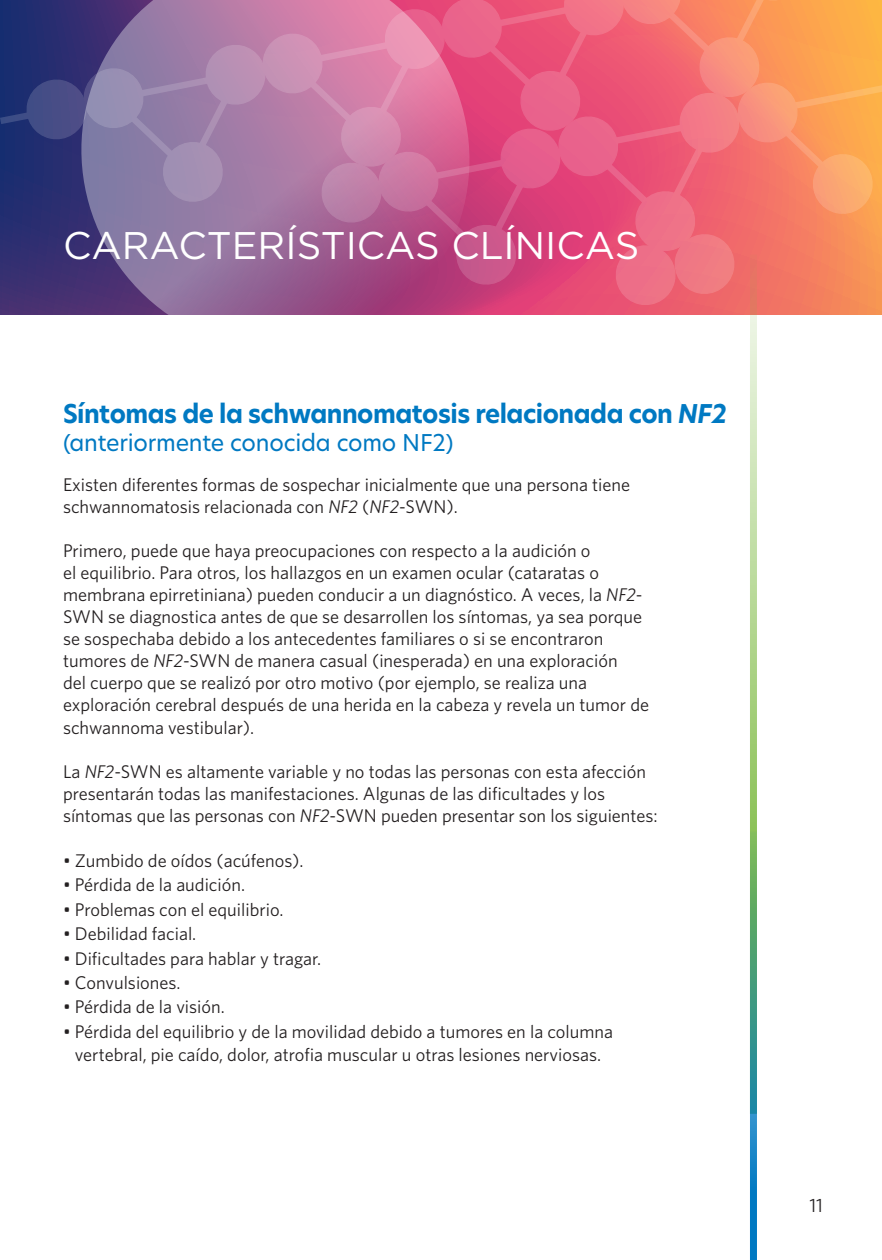
<style>
.page{position:relative;width:882px;height:1260px;background:#fff}
.page>*{position:absolute;margin:0;border:0;box-sizing:border-box;transform-origin:0 0}
.t1{font:38.5px "Gotham";color:#fff}
.t2{font:700 25.38px "New Hero";letter-spacing:-.02em;color:#0079c2}
.t3{font:22.75px "New Hero";letter-spacing:-.01em;color:#0079c2}
.t4{font:19.25px "Whitney";color:#231f20}
.t5{font:18.38px/22.1px "Whitney";color:#231f20}
.s1{font-style:italic}
</style>
<div class="page">
<svg style="left:0;top:128px;width:882px;height:187px;background:#884f6a"></svg>
<hr style="left:0;top:79px;width:1px;height:63px;background:#152d70">
<svg style="left:57px;top:307px;width:436px;height:8px;background:#8e457f"></svg>
<svg style="left:750px;top:307px;width:7px;height:525px;background:#bdda9d"></svg>
<svg style="left:0;top:0;width:882px;height:128px;background:#494a68"></svg>
<svg style="left:23px;top:0;width:853px;height:307px;background:#c16a85"></svg>
<svg style="left:750px;top:832px;width:7px;height:428px;background:#369493"></svg>
<p class="t1" style="left:63px;top:220px;width:578px">CARACTERÍSTICAS CLÍNICAS</p>
<p class="t2" style="left:63px;top:396px;width:666px">Síntomas de la schwannomatosis relacionada con <span class="s1">NF2</span></p>
<p class="t3" style="left:63px;top:427px;width:392px">(anteriormente conocida como NF2)</p>
<p class="t5" style="left:63px;top:473px;width:569px">Existen diferentes formas de sospechar inicialmente que una persona tiene schwannomatosis relacionada con <span class="s1">NF2</span> (<span class="s1">NF2</span>-SWN).</p>
<p class="t5" style="left:63px;top:539px;width:588px">Primero, puede que haya preocupaciones con respecto a la audición o<br>el equilibrio. Para otros, los hallazgos en un examen ocular (cataratas o membrana epirretiniana) pueden conducir a un diagnóstico. A veces, la <span class="s1">NF2</span>- SWN se diagnostica antes de que se desarrollen los síntomas, ya sea porque se sospechaba debido a los antecedentes familiares o si se encontraron tumores de <span class="s1">NF2</span>-SWN de manera casual (inesperada) en una exploración<br>del cuerpo que se realizó por otro motivo (por ejemplo, se realiza una exploración cerebral después de una herida en la cabeza y revela un tumor de schwannoma vestibular).</p>
<p class="t5" style="left:63px;top:760px;width:596px">La <span class="s1">NF2</span>-SWN es altamente variable y no todas las personas con esta afección presentarán todas las manifestaciones. Algunas de las dificultades y los síntomas que las personas con <span class="s1">NF2</span>-SWN pueden presentar son los siguientes:</p>
<p class="t5" style="left:63px;top:849px;width:242px">• Zumbido de oídos (acúfenos).</p>
<p class="t5" style="left:63px;top:873px;width:184px">• Pérdida de la audición.</p>
<p class="t5" style="left:63px;top:898px;width:222px">• Problemas con el equilibrio.</p>
<p class="t5" style="left:63px;top:922px;width:135px">• Debilidad facial.</p>
<p class="t5" style="left:63px;top:947px;width:260px">• Dificultades para hablar y tragar.</p>
<p class="t5" style="left:63px;top:971px;width:119px">• Convulsiones.</p>
<p class="t5" style="left:63px;top:996px;width:163px">• Pérdida de la visión.</p>
<p class="t5" style="left:63px;top:1020px;width:552px;line-height:22.8px;text-align:center">• Pérdida del equilibrio y de la movilidad debido a tumores en la columna vertebral, pie caído, dolor, atrofia muscular u otras lesiones nerviosas.</p>
<p class="t4" style="left:809px;top:1193px;width:15px">11</p>
</div>
